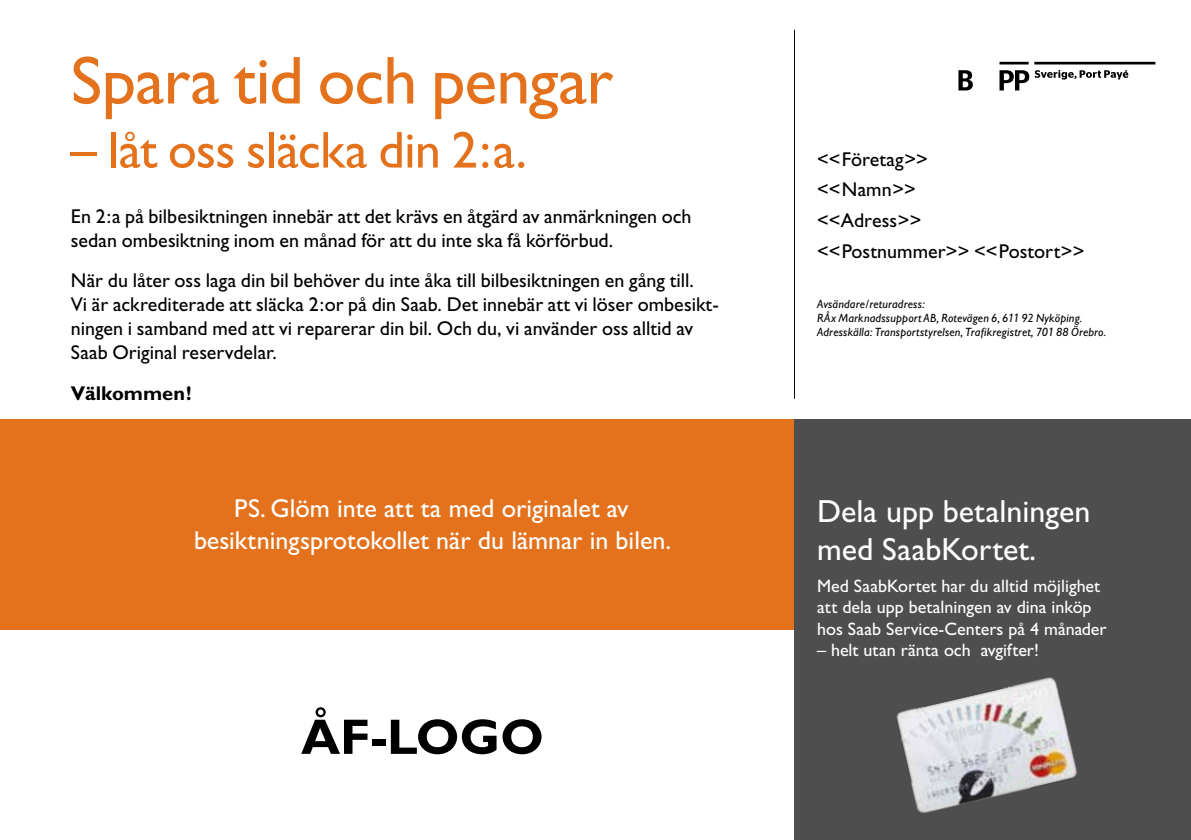
<style>
.page{position:relative;width:1191px;height:840px;background:#fff}
.page>*{position:absolute;margin:0;border:0;box-sizing:border-box;transform-origin:0 0}
.t1{font:68px "Gill Sans For Saab";letter-spacing:-.01em;color:#e4721c}
.t2{font:52px "Gill Sans For Saab";letter-spacing:-.01em;color:#e4721c}
.t3{font:700 50px "Gill Sans For Saab";color:#000}
.t4{font:32px/38.4px "Gill Sans For Saab";color:#fff}
.t5{font:26px/31.2px "Gill Sans For Saab";color:#fff;text-align:center}
.t6{font:20px/24px "Gill Sans For Saab";color:#000}
.t7{font:700 20px "Gill Sans For Saab";color:#000}
.t8{font:18px/21.6px "Gill Sans For Saab";color:#fff}
.t9{font:italic 12px/14px "Gill Sans For Saab";letter-spacing:.015em;color:#000}
</style>
<div class="page">
<div style="left:0;top:420px;width:794px;height:209px;background:#e4721c"></div>
<div style="left:794px;top:420px;width:397px;height:419px;background:#4e4e4f"></div>
<img style="left:896px;top:677px;width:181px;height:136px">
<hr style="left:794px;top:30px;width:1px;height:368px;background:#020203">
<hr style="left:999px;top:62px;width:29px;height:2px;background:#000">
<hr style="left:1034px;top:62px;width:121px;height:2px;background:#000">
<svg style="left:999px;top:70px;width:129px;height:20px"></svg>
<svg style="left:958px;top:70px;width:14px;height:20px"></svg>
<h1 class="t1" style="left:71px;top:41px;width:544px">Spara tid och pengar</h1>
<h2 class="t2" style="left:71px;top:120px;width:457px">– låt oss släcka din 2:a.</h2>
<p class="t6" style="left:71px;top:204px;width:622px">En 2:a på bilbesiktningen innebär att det krävs en åtgärd av anmärkningen och sedan ombesiktning inom en månad för att du inte ska få körförbud.</p>
<p class="t6" style="left:71px;top:268px;width:649px">När du låter oss laga din bil behöver du inte åka till bilbesiktningen en gång till.<br>Vi är ackrediterade att släcka 2:or på din Saab. Det innebär att vi löser ombesikt&shy;ningen i samband med att vi reparerar din bil. Och du, vi använder oss alltid av Saab Original reservdelar.</p>
<p class="t7" style="left:71px;top:381px;width:122px">Välkommen!</p>
<p class="t6" style="left:817px;top:143px;width:269px;line-height:30.6px">&lt;&lt;Företag&gt;&gt;<br>&lt;&lt;Namn&gt;&gt;<br>&lt;&lt;Adress&gt;&gt;<br>&lt;&lt;Postnummer&gt;&gt; &lt;&lt;Postort&gt;&gt;</p>
<p class="t9" style="left:817px;top:296px;width:291px">Avsändare/returadress:<br>RÅx Marknadssupport AB, Rotevägen 6, 611 92 Nyköping.<br>Adresskälla: Transportstyrelsen, Trafikregistret, 701 88 Örebro.</p>
<h3 class="t5" style="left:194px;top:492px;width:479px">PS. Glöm inte att ta med originalet av besiktningsprotokollet när du lämnar in bilen.</h3>
<h3 class="t4" style="left:817px;top:491px;width:275px">Dela upp betalningen med SaabKortet.</h3>
<p class="t8" style="left:817px;top:574px;width:291px">Med SaabKortet har du alltid möjlighet att dela upp betalningen av dina inköp hos Saab Service-Centers på 4 månader</p>
<p class="t8" style="left:817px;top:639px;width:223px">– helt utan ränta och avgifter!</p>
<h3 class="t3" style="left:301px;top:706px;width:244px">ÅF-LOGO</h3>
</div>
